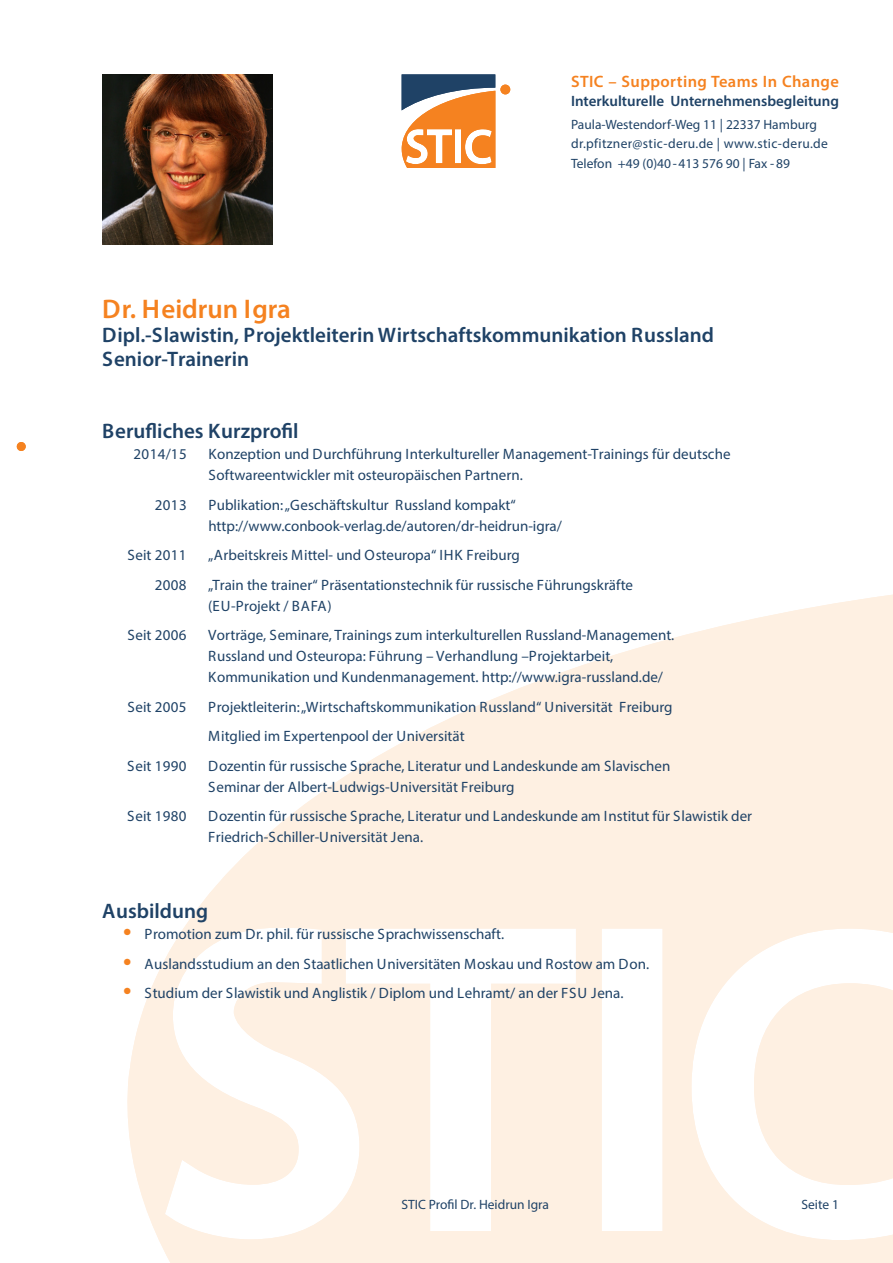
<style>
.page{position:relative;width:893px;height:1263px;background:#fff}
.page>*{position:absolute;margin:0;border:0;box-sizing:border-box;transform-origin:0 0}
.t1{font:600 27px "Myriad Pro";color:#f58220}
.t2{font:600 21px/24px "Myriad Pro";color:#1f4266}
.t3{font:600 16.5px "Myriad Pro";letter-spacing:.025em;color:#f58220}
.t4{font:15px/21px "Myriad Pro";color:#1f4266}
.t5{font:15px "Myriad Pro";letter-spacing:.025em;color:#1f4266}
.t6{font:600 15px "Myriad Pro";color:#1f4266}
.t7{font:13.5px/19.5px "Myriad Pro";color:#1f4266}
.s1{font-weight:600;font-size:27px;color:#f58220}
</style>
<div class="page">
<img style="left:102px;top:74px;width:170px;height:170px">
<svg style="left:127px;top:595px;width:766px;height:668px;fill:#fef0e2"></svg>
<svg style="left:754px;top:983px;width:139px;height:202px;background:#fef1e5"></svg>
<div style="left:17px;top:442px;width:9px;height:9px;background:#f58220;border-radius:50%"></div>
<svg style="left:402px;top:74px;width:93px;height:94px"></svg>
<div style="left:500px;top:85px;width:10px;height:9px;background:#f58220;border-radius:50%"></div>
<p class="t3" style="left:571px;top:71px;width:269px">STIC – Supporting Teams In Change</p>
<p class="t6" style="left:571px;top:92px;width:269px">Interkulturelle Unternehmensbegleitung</p>
<p class="t7" style="left:571px;top:114px;width:258px">Paula-Westendorf-Weg 11 | 22337 Hamburg dr.pfitzner@stic-deru.de | www.stic-deru.de<br>Telefon +49 (0)40-413 576 90 | Fax -89</p>
<h1 class="t1" style="left:102px;top:292px;width:190px">Dr. Heidrun Igra</h1>
<h2 class="t2" style="left:102px;top:322px;width:613px">Dipl.-Slawistin, Projektleiterin Wirtschaftskommunikation Russland<br>Senior-Trainerin</h2>
<h2 class="t2" style="left:102px;top:418px;width:198px">Berufliches Kurzprofil</h2>
<p class="t4" style="left:134px;top:443px;width:55px">2014/15</p>
<p class="t4" style="left:208px;top:443px;width:524px">Konzeption und Durchführung Interkultureller Management-Trainings für deutsche<br>Softwareentwickler mit osteuropäischen Partnern.</p>
<p class="t4" style="left:155px;top:494px;width:33px">2013</p>
<p class="t4" style="left:208px;top:494px;width:355px">Publikation: „Geschäftskultur Russland kompakt“ http://www.conbook-verlag.de/autoren/dr-heidrun-igra/</p>
<p class="t5" style="left:127px;top:546px;width:61px">Seit 2011</p>
<p class="t4" style="left:208px;top:544px;width:313px">„Arbeitskreis Mittel- und Osteuropa“ IHK Freiburg</p>
<p class="t4" style="left:155px;top:574px;width:33px">2008</p>
<p class="t4" style="left:208px;top:574px;width:426px">„Train the trainer“ Präsentationstechnik für russische Führungskräfte (EU-Projekt / BAFA)</p>
<p class="t5" style="left:127px;top:626px;width:61px">Seit 2006</p>
<p class="t4" style="left:208px;top:624px;width:468px">Vorträge, Seminare, Trainings zum interkulturellen Russland-Management.<br>Russland und Osteuropa: Führung – Verhandlung –Projektarbeit,<br>Kommunikation und Kundenmanagement. http://www.igra-russland.de/</p>
<p class="t5" style="left:127px;top:697px;width:61px">Seit 2005</p>
<p class="t4" style="left:208px;top:691px;width:466px;line-height:29.5px">Projektleiterin: „Wirtschaftskommunikation Russland“ Universität Freiburg<br>Mitglied im Expertenpool der Universität</p>
<p class="t5" style="left:127px;top:756px;width:61px">Seit 1990</p>
<p class="t4" style="left:208px;top:755px;width:464px">Dozentin für russische Sprache, Literatur und Landeskunde am Slavischen<br>Seminar der Albert-Ludwigs-Universität Freiburg</p>
<p class="t5" style="left:127px;top:807px;width:61px">Seit 1980</p>
<p class="t4" style="left:208px;top:805px;width:545px">Dozentin für russische Sprache, Literatur und Landeskunde am Institut für Slawistik der<br>Friedrich-Schiller-Universität Jena.</p>
<h2 class="t2" style="left:102px;top:898px;width:108px">Ausbildung</h2>
<p class="t4" style="left:123px;top:923px;width:382px"><span class="s1">•</span> Promotion zum Dr. phil. für russische Sprachwissenschaft.</p>
<p class="t4" style="left:123px;top:953px;width:527px"><span class="s1">•</span> Auslandsstudium an den Staatlichen Universitäten Moskau und Rostow am Don.</p>
<p class="t4" style="left:123px;top:982px;width:502px"><span class="s1">•</span> Studium der Slawistik und Anglistik / Diplom und Lehramt/ an der FSU Jena.</p>
<p class="t7" style="left:402px;top:1194px;width:149px">STIC Profil Dr. Heidrun Igra</p>
<p class="t7" style="left:801px;top:1194px;width:39px">Seite 1</p>
</div>
